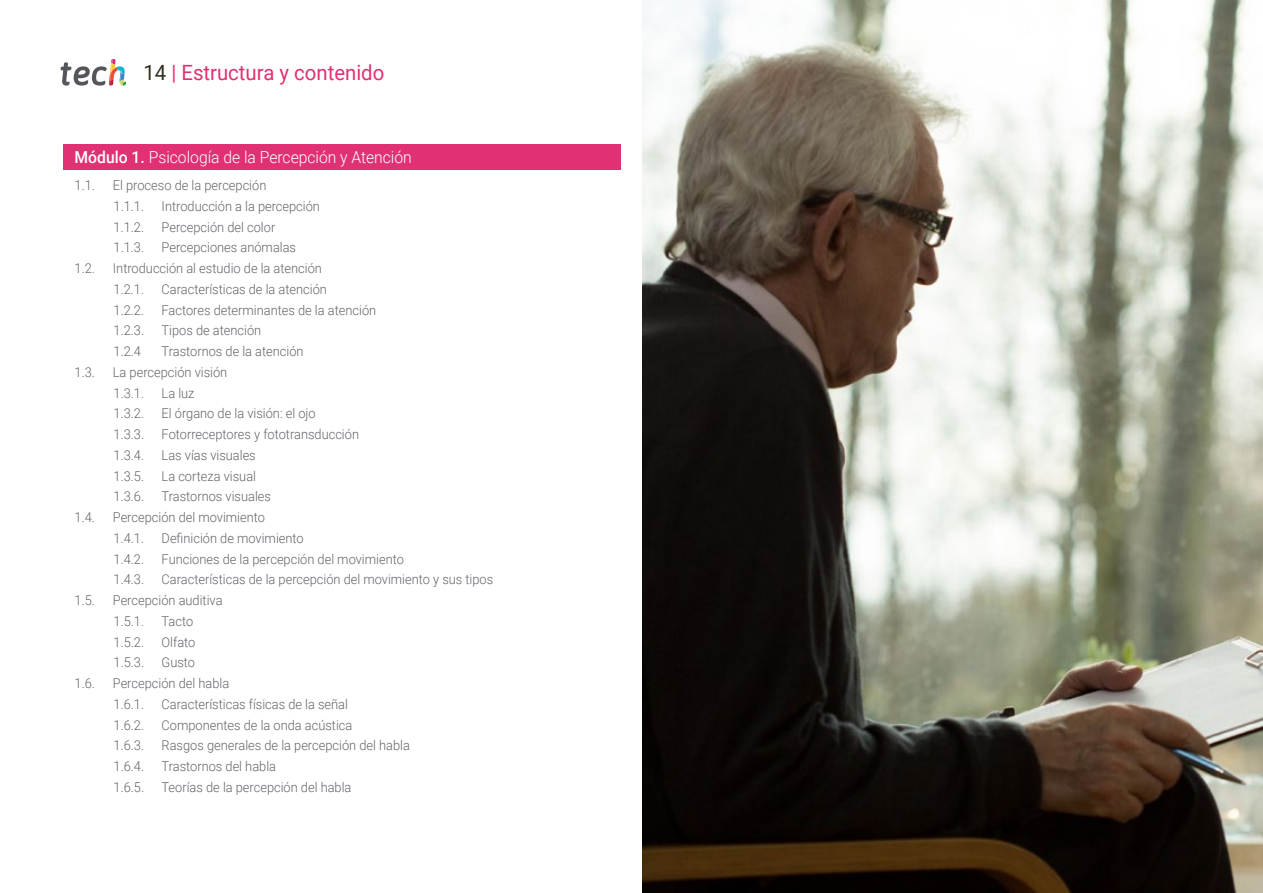
<style>
.page{position:relative;width:1263px;height:893px;background:#fff}
.page>*{position:absolute;margin:0;border:0;box-sizing:border-box;transform-origin:0 0}
.t1{font:21px "Roboto";color:#df3174}
.t2{font:300 16.5px "Roboto";color:#fff;scale:.95 1}
.t3{font:300 13.5px/20.7px "Roboto";color:#61646a;scale:.95 1}
.s1{color:#312e20}
.s2{font-weight:500}
</style>
<div class="page">
<div style="left:64px;top:144px;width:557px;height:25px;background:#df3174"></div>
<img style="left:642px;top:0;width:621px;height:893px">
<svg style="left:61px;top:59px;width:65px;height:27px"></svg>
<h1 class="t1" style="left:144px;top:57px;width:242px"><span class="s1">14</span> | Estructura y contenido</h1>
<p class="t2" style="left:75px;top:145px;width:356px"><span class="s2">Módulo 1.</span> Psicología de la Percepción y Atención</p>
<p class="t3" style="left:75px;top:174px;width:23px">1.1.</p>
<p class="t3" style="left:113px;top:174px;width:163px">El proceso de la percepción<br>1.1.1.</p>
<p class="t3" style="left:162px;top:195px;width:168px">Introducción a la percepción</p>
<p class="t3" style="left:114px;top:216px;width:34px">1.1.2.</p>
<p class="t3" style="left:162px;top:216px;width:121px">Percepción del color</p>
<p class="t3" style="left:114px;top:237px;width:34px">1.1.3.</p>
<p class="t3" style="left:162px;top:237px;width:143px">Percepciones anómalas</p>
<p class="t3" style="left:75px;top:257px;width:23px">1.2.</p>
<p class="t3" style="left:113px;top:257px;width:222px">Introducción al estudio de la atención<br>1.2.1.</p>
<p class="t3" style="left:162px;top:278px;width:176px">Características de la atención</p>
<p class="t3" style="left:114px;top:299px;width:34px">1.2.2.</p>
<p class="t3" style="left:162px;top:299px;width:227px">Factores determinantes de la atención</p>
<p class="t3" style="left:114px;top:320px;width:34px">1.2.3.</p>
<p class="t3" style="left:162px;top:320px;width:106px">Tipos de atención</p>
<p class="t3" style="left:114px;top:340px;width:30px">1.2.4</p>
<p class="t3" style="left:162px;top:340px;width:151px">Trastornos de la atención</p>
<p class="t3" style="left:75px;top:361px;width:23px">1.3.</p>
<p class="t3" style="left:113px;top:361px;width:122px">La percepción visión<br>1.3.1.</p>
<p class="t3" style="left:162px;top:382px;width:36px">La luz</p>
<p class="t3" style="left:114px;top:403px;width:34px">1.3.2.</p>
<p class="t3" style="left:162px;top:403px;width:164px">El órgano de la visión: el ojo</p>
<p class="t3" style="left:114px;top:423px;width:34px">1.3.3.</p>
<p class="t3" style="left:162px;top:423px;width:209px">Fotorreceptores y fototransducción</p>
<p class="t3" style="left:114px;top:444px;width:34px">1.3.4.</p>
<p class="t3" style="left:162px;top:444px;width:101px">Las vías visuales</p>
<p class="t3" style="left:114px;top:465px;width:34px">1.3.5.</p>
<p class="t3" style="left:162px;top:465px;width:101px">La corteza visual</p>
<p class="t3" style="left:114px;top:486px;width:34px">1.3.6.</p>
<p class="t3" style="left:162px;top:486px;width:117px">Trastornos visuales</p>
<p class="t3" style="left:75px;top:506px;width:23px">1.4.</p>
<p class="t3" style="left:113px;top:506px;width:162px">Percepción del movimiento<br>1.4.1.</p>
<p class="t3" style="left:162px;top:527px;width:151px">Definición de movimiento</p>
<p class="t3" style="left:114px;top:548px;width:34px">1.4.2.</p>
<p class="t3" style="left:162px;top:548px;width:257px">Funciones de la percepción del movimiento</p>
<p class="t3" style="left:114px;top:569px;width:34px">1.4.3.</p>
<p class="t3" style="left:162px;top:569px;width:351px">Características de la percepción del movimiento y sus tipos</p>
<p class="t3" style="left:75px;top:589px;width:23px">1.5.</p>
<p class="t3" style="left:113px;top:589px;width:117px">Percepción auditiva<br>1.5.1.</p>
<p class="t3" style="left:162px;top:610px;width:35px">Tacto</p>
<p class="t3" style="left:114px;top:631px;width:34px">1.5.2.</p>
<p class="t3" style="left:162px;top:631px;width:37px">Olfato</p>
<p class="t3" style="left:114px;top:652px;width:34px">1.5.3.</p>
<p class="t3" style="left:162px;top:652px;width:37px">Gusto</p>
<p class="t3" style="left:75px;top:672px;width:23px">1.6.</p>
<p class="t3" style="left:113px;top:672px;width:124px">Percepción del habla<br>1.6.1.</p>
<p class="t3" style="left:162px;top:693px;width:198px">Características físicas de la señal</p>
<p class="t3" style="left:114px;top:714px;width:34px">1.6.2.</p>
<p class="t3" style="left:162px;top:714px;width:202px">Componentes de la onda acústica</p>
<p class="t3" style="left:114px;top:735px;width:34px">1.6.3.</p>
<p class="t3" style="left:162px;top:735px;width:263px">Rasgos generales de la percepción del habla</p>
<p class="t3" style="left:114px;top:755px;width:34px">1.6.4.</p>
<p class="t3" style="left:162px;top:755px;width:122px">Trastornos del habla</p>
<p class="t3" style="left:114px;top:776px;width:34px">1.6.5.</p>
<p class="t3" style="left:162px;top:776px;width:201px">Teorías de la percepción del habla</p>
</div>
